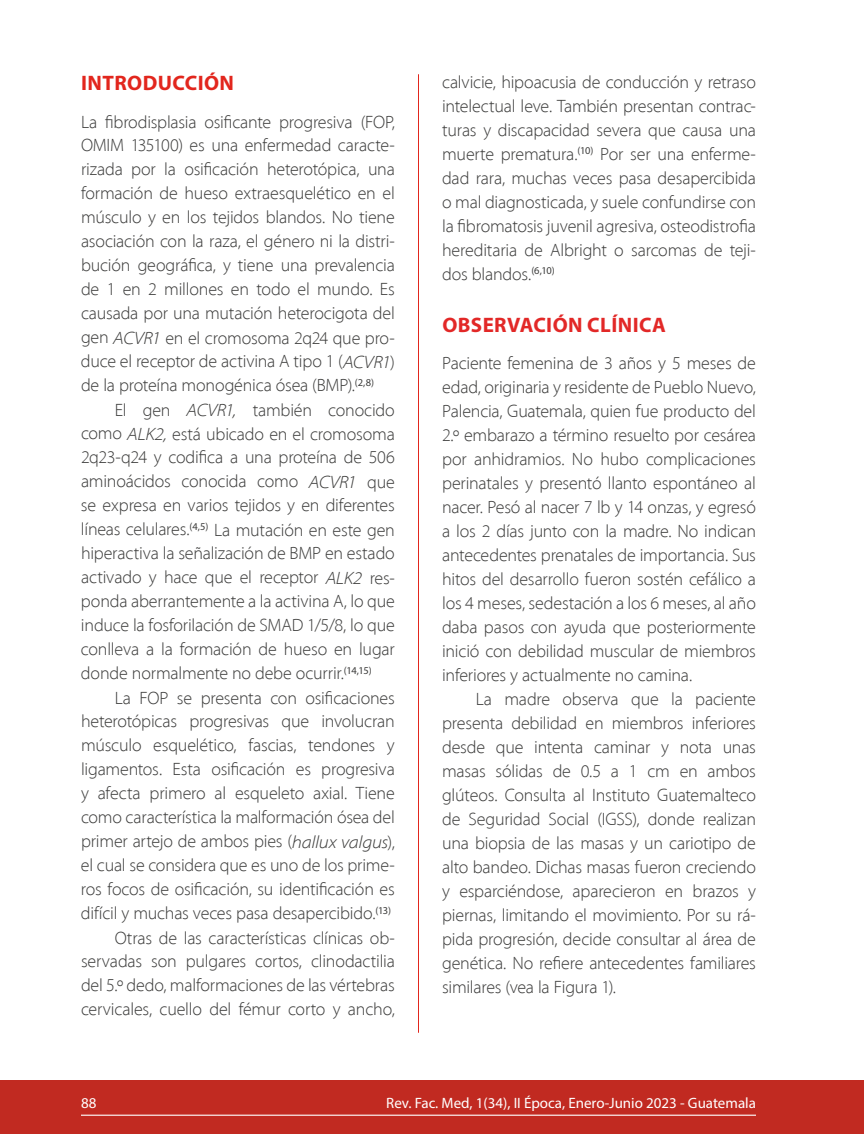
<style>
.page{position:relative;width:864px;height:1134px;background:#fff}
.page>*{position:absolute;margin:0;border:0;box-sizing:border-box;transform-origin:0 0}
.t1{font:700 21px "Myriad Pro";letter-spacing:.02em;color:#e22827}
.t2{font:700 21px "Myriad Pro";letter-spacing:.02em;color:#e2261d}
.t3{font:300 18px/24px "Myriad Pro";letter-spacing:-.01em;color:#3c3c3b;text-align:justify}
.t4{font:15px "Myriad Pro";color:#fff}
.s1{font-style:italic}
</style>
<div class="page">
<div style="left:0;top:1080px;width:864px;height:54px;background:#c12a21"></div>
<hr style="left:81px;top:1115px;width:675px;height:1px;background:#fff">
<hr style="left:418px;top:74px;width:1px;height:959px;background:#e2261d">
<p class="t2" style="left:81px;top:69px;width:154px">INTRODUCCIÓN</p>
<p class="t3" style="left:81px;top:109px;width:315px">La fibrodisplasia osificante progresiva (FOP, OMIM 135100) es una enfermedad caracte&shy;rizada por la osificación heterotópica, una formación de hueso extraesquelético en el músculo y en los tejidos blandos. No tiene asociación con la raza, el género ni la distri&shy;bución geográfica, y tiene una prevalencia de 1 en 2 millones en todo el mundo. Es causada por una mutación heterocigota del gen <span class="s1">ACVR1</span> en el cromosoma 2q24 que pro&shy;duce el receptor de activina A tipo 1 (<span class="s1">ACVR1</span>) de la proteína monogénica ósea (BMP).<sup>(2,8)</sup></p>
<p class="t3" style="left:81px;top:397px;width:315px;text-indent:34px">El gen <span class="s1">ACVR1,</span> también conocido como <span class="s1">ALK2,</span> está ubicado en el cromosoma 2q23-q24 y codifica a una proteína de 506 aminoácidos conocida como <span class="s1">ACVR1</span> que se expresa en varios tejidos y en diferentes líneas celulares.<sup>(4,5)</sup> La mutación en este gen hiperactiva la señalización de BMP en estado activado y hace que el receptor <span class="s1">ALK2</span> res&shy;ponda aberrantemente a la activina A, lo que induce la fosforilación de SMAD 1/5/8, lo que conlleva a la formación de hueso en lugar donde normalmente no debe ocurrir.<sup>(14,15)</sup></p>
<p class="t3" style="left:81px;top:685px;width:315px;text-align:right">La FOP se presenta con osificaciones heterotópicas progresivas que involucran músculo esquelético, fascias, tendones y ligamentos. Esta osificación es progresiva y afecta primero al esqueleto axial. Tiene como característica la malformación ósea del primer artejo de ambos pies (<span class="s1">hallux valgus</span>), el cual se considera que es uno de los prime&shy;ros focos de osificación, su identificación es difícil y muchas veces pasa desapercibido.<sup>(13)<br></sup>Otras de las características clínicas ob&shy;servadas son pulgares cortos, clinodactilia del 5.º dedo, malformaciones de las vértebras cervicales, cuello del fémur corto y ancho,</p>
<p class="t3" style="left:442px;top:70px;width:315px">calvicie, hipoacusia de conducción y retraso intelectual leve. También presentan contrac&shy;turas y discapacidad severa que causa una muerte prematura.<sup>(10)</sup> Por ser una enferme&shy;dad rara, muchas veces pasa desapercibida o mal diagnosticada, y suele confundirse con la fibromatosis juvenil agresiva, osteodistrofia hereditaria de Albright o sarcomas de teji&shy;dos blandos.<sup>(6,10)</sup></p>
<p class="t1" style="left:442px;top:311px;width:225px">OBSERVACIÓN CLÍNICA</p>
<p class="t3" style="left:442px;top:351px;width:315px">Paciente femenina de 3 años y 5 meses de edad, originaria y residente de Pueblo Nuevo, Palencia, Guatemala, quien fue producto del 2.º embarazo a término resuelto por cesárea por anhidramios. No hubo complicaciones perinatales y presentó llanto espontáneo al nacer. Pesó al nacer 7 lb y 14 onzas, y egresó a los 2 días junto con la madre. No indican antecedentes prenatales de importancia. Sus hitos del desarrollo fueron sostén cefálico a los 4 meses, sedestación a los 6 meses, al año daba pasos con ayuda que posteriormente inició con debilidad muscular de miembros inferiores y actualmente no camina.</p>
<p class="t3" style="left:442px;top:687px;width:315px;text-indent:34px">La madre observa que la paciente presenta debilidad en miembros inferiores desde que intenta caminar y nota unas masas sólidas de 0.5 a 1 cm en ambos glúteos. Consulta al Instituto Guatemalteco de Seguridad Social (IGSS), donde realizan una biopsia de las masas y un cariotipo de alto bandeo. Dichas masas fueron creciendo y esparciéndose, aparecieron en brazos y piernas, limitando el movimiento. Por su rá&shy;pida progresión, decide consultar al área de genética. No refiere antecedentes familiares similares (vea la Figura 1).</p>
<p class="t4" style="left:81px;top:1094px;width:17px">88</p>
<p class="t4" style="left:386px;top:1094px;width:371px">Rev. Fac. Med, 1(34), II Época, Enero-Junio 2023 - Guatemala</p>
</div>
